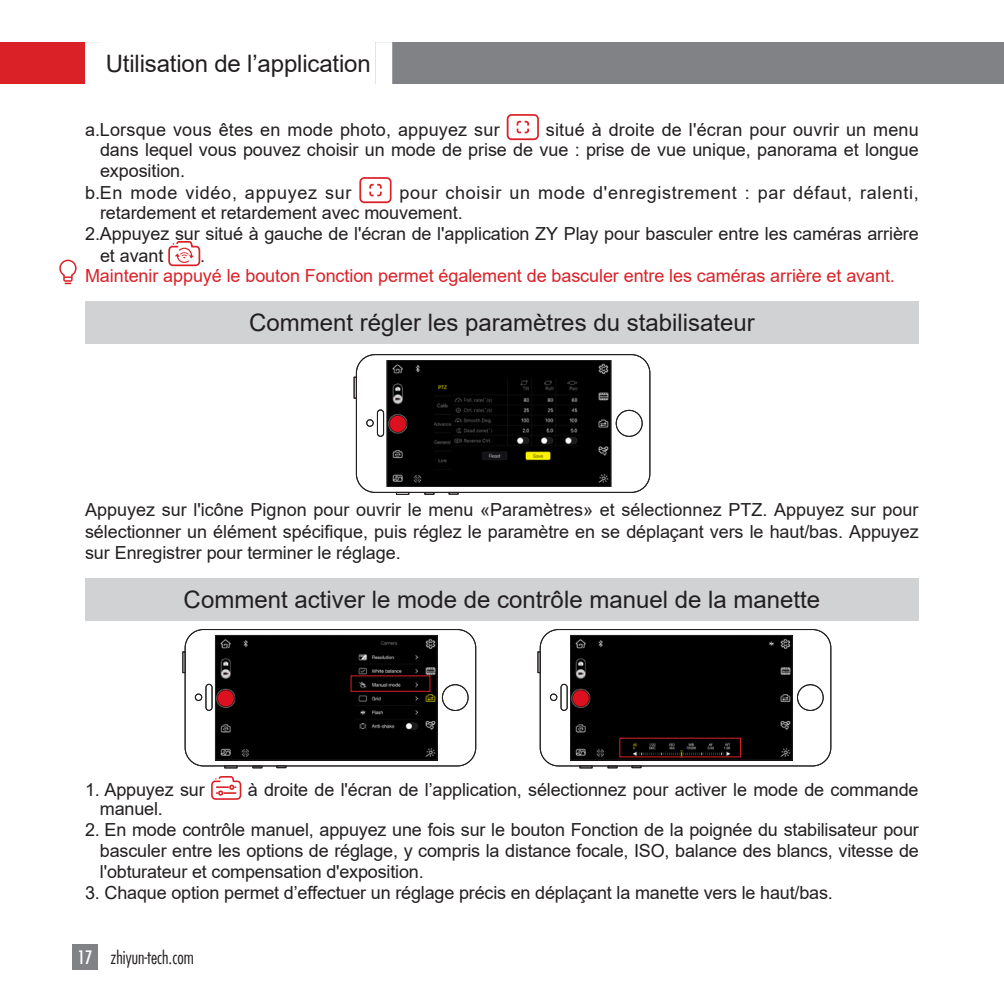
<style>
.page{position:relative;width:1004px;height:1004px;background:#fff}
.page>*{position:absolute;margin:0;border:0;box-sizing:border-box;transform-origin:0 0}
.标题1{font:24px "Arial";color:#231f20}
.页码标题{font:24px "Arial";letter-spacing:-.005em;color:#231f20}
.正文无段前段后{font:18px/21px "Arial";letter-spacing:-.005em;color:#231f20;text-align:justify}
.正文无段前段后-2{font:18px/19.5px "Arial";letter-spacing:.035em;color:#231f20}
.红色字体{font:18px "Arial";letter-spacing:-.005em;color:#da2128}
.t1{font:300 condensed 18px "Futura LT";color:#231f20}
.s1{font-weight:400;color:#fff}
</style>
<div class="page">
<div style="left:0;top:43px;width:85px;height:41px;background:#da2128"></div>
<div style="left:85px;top:43px;width:918px;height:41px;background:#808285"></div>
<div style="left:72px;top:944px;width:26px;height:25px;background:#808285"></div>
<div style="left:85px;top:578px;width:833px;height:42px;background:#d1d2d4"></div>
<div style="left:85px;top:301px;width:833px;height:43px;background:#d1d2d4"></div>
<svg style="left:211px;top:776px;width:30px;height:23px"></svg>
<svg style="left:85px;top:42px;width:307px;height:42px"></svg>
<div style="left:101px;top:42px;width:274px;height:43px;background:#fff"></div>
<svg style="left:506px;top:114px;width:33px;height:26px"></svg>
<svg style="left:359px;top:177px;width:32px;height:26px"></svg>
<svg style="left:168px;top:241px;width:32px;height:25px"></svg>
<svg style="left:59px;top:259px;width:18px;height:25px"></svg>
<div style="left:356px;top:354px;width:294px;height:139px;border:1px solid #231f20;border-radius:19px"></div>
<div style="left:366px;top:419px;width:7px;height:7px;border:1px solid #231f20;border-radius:50%"></div>
<div style="left:377px;top:409px;width:7px;height:27px;border:1px solid #231f20;border-radius:3px"></div>
<svg style="left:353px;top:376px;width:4px;height:23px"></svg>
<svg style="left:395px;top:491px;width:14px;height:4px"></svg>
<svg style="left:424px;top:492px;width:11px;height:3px"></svg>
<svg style="left:448px;top:491px;width:11px;height:4px"></svg>
<div style="left:615px;top:410px;width:27px;height:27px;border:1px solid #231f20;border-radius:50%"></div>
<svg style="left:388px;top:362px;width:221px;height:123px;background:#0a0806"></svg>
<div style="left:386px;top:360px;width:225px;height:127px;border:1px solid #231f20"></div>
<div style="left:185px;top:629px;width:291px;height:137px;border:1px solid #231f20;border-radius:18px"></div>
<div style="left:195px;top:693px;width:7px;height:8px;border:1px solid #231f20;border-radius:50%"></div>
<div style="left:205px;top:684px;width:7px;height:26px;border:1px solid #231f20;border-radius:3px"></div>
<svg style="left:182px;top:651px;width:4px;height:22px"></svg>
<svg style="left:224px;top:765px;width:14px;height:3px"></svg>
<svg style="left:252px;top:765px;width:11px;height:3px"></svg>
<svg style="left:276px;top:765px;width:11px;height:3px"></svg>
<div style="left:442px;top:684px;width:26px;height:27px;border:1px solid #231f20;border-radius:50%"></div>
<img style="left:217px;top:637px;width:218px;height:121px">
<div style="left:215px;top:635px;width:222px;height:125px;border:1px solid #231f20"></div>
<div style="left:539px;top:629px;width:292px;height:137px;border:1px solid #231f20;border-radius:18px"></div>
<div style="left:550px;top:693px;width:7px;height:8px;border:1px solid #231f20;border-radius:50%"></div>
<div style="left:560px;top:684px;width:7px;height:26px;border:1px solid #231f20;border-radius:3px"></div>
<svg style="left:537px;top:651px;width:4px;height:22px"></svg>
<svg style="left:579px;top:765px;width:14px;height:3px"></svg>
<svg style="left:607px;top:765px;width:11px;height:3px"></svg>
<svg style="left:631px;top:765px;width:10px;height:3px"></svg>
<div style="left:797px;top:684px;width:26px;height:27px;border:1px solid #231f20;border-radius:50%"></div>
<img style="left:572px;top:637px;width:218px;height:121px">
<div style="left:570px;top:635px;width:222px;height:125px;border:1px solid #231f20"></div>
<p class="页码标题" style="left:106px;top:47px;width:266px">Utilisation de l’application</p>
<p class="正文无段前段后" style="left:85px;top:119px;width:416px">a.Lorsque vous êtes en mode photo, appuyez sur</p>
<p class="正文无段前段后" style="left:100px;top:119px;width:820px;text-indent:446px">situé à droite de l'écran pour ouvrir un menu dans lequel vous pouvez choisir un mode de prise de vue : prise de vue unique, panorama et longue exposition.</p>
<p class="正文无段前段后-2" style="left:85px;top:183px;width:268px">b.En mode vidéo, appuyez sur</p>
<p class="正文无段前段后-2" style="left:100px;top:183px;width:820px;text-indent:299px">pour choisir un mode d'enregistrement : par défaut, ralenti, retardement et retardement avec mouvement.</p>
<p class="正文无段前段后" style="left:100px;top:222px;width:820px;line-height:22.5px;text-indent:-15px">2.Appuyez sur situé à gauche de l'écran de l'application ZY Play pour basculer entre les caméras arrière et avant</p>
<p class="正文无段前段后" style="left:200px;top:245px;width:7px">.</p>
<p class="红色字体" style="left:85px;top:263px;width:811px">Maintenir appuyé le bouton Fonction permet également de basculer entre les caméras arrière et avant.</p>
<p class="标题1" style="left:249px;top:306px;width:507px">Comment régler les paramètres du stabilisateur</p>
<p class="正文无段前段后" style="left:85px;top:499px;width:835px">Appuyez sur l'icône Pignon pour ouvrir le menu «Paramètres» et sélectionnez PTZ. Appuyez sur pour sélectionner un élément spécifique, puis réglez le paramètre en se déplaçant vers le haut/bas. Appuyez sur Enregistrer pour terminer le réglage.</p>
<p class="标题1" style="left:184px;top:583px;width:638px">Comment activer le mode de contrôle manuel de la manette</p>
<p class="正文无段前段后" style="left:85px;top:778px;width:121px">1. Appuyez sur</p>
<p class="正文无段前段后" style="left:248px;top:778px;width:672px">à droite de l'écran de l’application, sélectionnez pour activer le mode de commande</p>
<p class="正文无段前段后" style="left:100px;top:798px;width:64px">manuel.</p>
<p class="正文无段前段后" style="left:100px;top:819px;width:820px;text-indent:-15px">2. En mode contrôle manuel, appuyez une fois sur le bouton Fonction de la poignée du stabilisateur pour basculer entre les options de réglage, y compris la distance focale, ISO, balance des blancs, vitesse de l'obturateur et compensation d'exposition.</p>
<p class="正文无段前段后" style="left:85px;top:882px;width:749px">3. Chaque option permet d’effectuer un réglage précis en déplaçant la manette vers le haut/bas.</p>
<p class="t1" style="left:78px;top:946px;width:118px"><span class="s1">17</span> zhiyun-tech.com</p>
</div>
